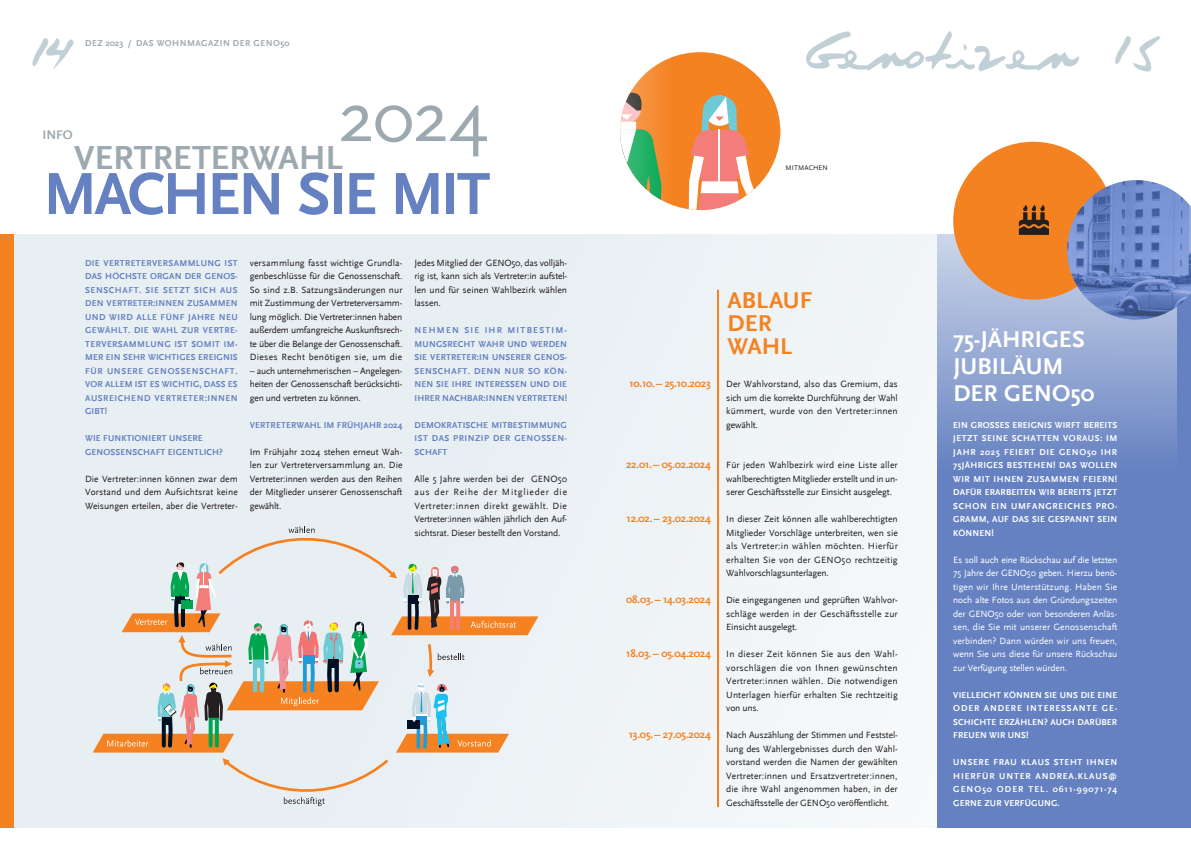
<style>
.page{position:relative;width:1191px;height:842px;background:#fff}
.page>*{position:absolute;margin:0;border:0;box-sizing:border-box;transform-origin:0 0}
.t1{font:73.4px "AD Scala Sans Romein";color:#9da9b0}
.t2{font:700 62px "AD Scala Sans";letter-spacing:-.05em;color:#6581c1}
.t3{font:51.9px "Cobb";letter-spacing:-.11em;color:#c1d0d6}
.t4{font:46.2px "Cobb";color:#c1d0d6}
.t5{font:700 35px "AD Scala Sans";letter-spacing:-.005em;color:#9da9b0}
.t6{font:700 24px/27px "AD Scala Sans";color:#fff}
.t7{font:700 24px/23px "AD Scala Sans";color:#f58220}
.t8{font:700 13px "AD Scala Sans";color:#9da9b0}
.t9{font:700 11px "AD Scala Sans";letter-spacing:-.02em;color:#f58220}
.t10{font:9.5px/13.5px "AD Scala Sans Romein";letter-spacing:-.015em;color:#231f20;text-align:justify}
.t11{font:9.5px/13.5px "AD Scala Sans Romein";letter-spacing:-.015em;color:#fff;text-align:justify}
.t12{font:700 9px/13.5px "AD Scala Sans";letter-spacing:.015em;color:#6581c1;text-align:justify}
.t13{font:700 9px/13.5px "AD Scala Sans";letter-spacing:.02em;color:#fff;text-align:justify}
.t14{font:700 9px "AD Scala Sans";letter-spacing:.055em;color:#9da9b0}
.t15{font:7px "AD Scala Sans Romein";letter-spacing:.02em;color:#231f20}
</style>
<div class="page">
<div style="left:14px;top:234px;width:1163px;height:594px;background:#ebf1f5"></div>
<div style="left:1177px;top:234px;width:14px;height:594px;background:#6581c1"></div>
<div style="left:0;top:234px;width:14px;height:594px;background:#f58220"></div>
<svg style="left:937px;top:234px;width:240px;height:594px;background:#718bc5"></svg>
<div style="left:953px;top:142px;width:160px;height:158px;background:#f58220;border-radius:50%"></div>
<svg style="left:620px;top:52px;width:160px;height:158px;background:#f58525"></svg>
<svg style="left:620px;top:91px;width:47px;height:112px"></svg>
<svg style="left:686px;top:52px;width:94px;height:158px"></svg>
<svg style="left:93px;top:526px;width:445px;height:280px"></svg>
<hr style="left:717px;top:290px;width:2px;height:517px;background:#f58220">
<svg style="left:1018px;top:205px;width:31px;height:30px"></svg>
<img style="left:1067px;top:180px;width:124px;height:140px">
<p class="t14" style="left:85px;top:38px;width:206px">DEZ 2023 / DAS WOHNMAGAZIN DER GENO50</p>
<h3 class="t3" style="left:801px;top:20px;width:279px">Genotizen</h3>
<h3 class="t4" style="left:29px;top:24px;width:46px">14</h3>
<h3 class="t4" style="left:1111px;top:22px;width:51px">15</h3>
<h1 class="t1" style="left:338px;top:77px;width:151px">2024</h1>
<h3 class="t8" style="left:43px;top:128px;width:32px">INFO</h3>
<h3 class="t5" style="left:74px;top:138px;width:270px">VERTRETERWAHL</h3>
<h2 class="t2" style="left:43px;top:160px;width:449px">MACHEN SIE MIT</h2>
<p class="t12" style="left:85px;top:256px;width:154px">DIE VERTRETERVERSAMMLUNG IST DAS HÖCHSTE ORGAN DER GENOS-SENSCHAFT. SIE SETZT SICH AUS DEN VERTRETER:INNEN ZUSAMMEN UND WIRD ALLE FÜNF JAHRE NEU GEWÄHLT. DIE WAHL ZUR VERTRE-TERVERSAMMLUNG IST SOMIT IM-MER EIN SEHR WICHTIGES EREIGNIS FÜR UNSERE GENOSSENSCHAFT.<br>VOR ALLEM IST ES WICHTIG, DASS ES AUSREICHEND VERTRETER:INNEN GIBT!</p>
<p class="t12" style="left:85px;top:432px;width:139px">WIE FUNKTIONIERT UNSERE<br>GENOSSENSCHAFT EIGENTLICH?</p>
<p class="t10" style="left:85px;top:472px;width:154px">Die Vertreter:innen können zwar dem Vorstand und dem Aufsichtsrat keine Weisungen erteilen, aber die Vertreter-</p>
<p class="t10" style="left:250px;top:256px;width:154px">versammlung fasst wichtige Grundla&shy;genbeschlüsse für die Genossenschaft.<br>So sind z.B. Satzungsänderungen nur mit Zustimmung der Vertreterversamm&shy;lung möglich. Die Vertreter:innen haben außerdem umfangreiche Auskunftsrech&shy;te über die Belange der Genossenschaft.<br>Dieses Recht benötigen sie, um die</p>
<p class="t10" style="left:250px;top:364px;width:154px">– auch unternehmerischen – Angelegen&shy;heiten der Genossenschaft berücksichti&shy;gen und vertreten zu können.</p>
<p class="t12" style="left:250px;top:418px;width:154px">VERTRETERWAHL IM FRÜHJAHR 2024</p>
<p class="t10" style="left:250px;top:445px;width:154px">Im Frühjahr 2024 stehen erneut Wah&shy;len zur Vertreterversammlung an. Die Vertreter:innen werden aus den Reihen der Mitglieder unserer Genossenschaft gewählt.</p>
<p class="t10" style="left:414px;top:256px;width:154px">Jedes Mitglied der GENO50, das volljäh&shy;rig ist, kann sich als Vertreter:in aufstel&shy;len und für seinen Wahlbezirk wählen lassen.</p>
<p class="t12" style="left:414px;top:324px;width:154px">NEHMEN SIE IHR MITBESTIM-MUNGSRECHT WAHR UND WERDEN SIE VERTRETER:IN UNSERER GENOS-SENSCHAFT. DENN NUR SO KÖN-NEN SIE IHRE INTERESSEN UND DIE IHRER NACHBAR:INNEN VERTRETEN!</p>
<p class="t12" style="left:414px;top:418px;width:154px">DEMOKRATISCHE MITBESTIMMUNG IST DAS PRINZIP DER GENOSSEN-SCHAFT</p>
<p class="t10" style="left:414px;top:472px;width:154px">Alle 5 Jahre werden bei der GENO50 aus der Reihe der Mitglieder die Vertreter:innen direkt gewählt. Die Vertreter:innen wählen jährlich den Auf&shy;sichtsrat. Dieser bestellt den Vorstand.</p>
<p class="t15" style="left:785px;top:164px;width:44px">MITMACHEN</p>
<h3 class="t7" style="left:727px;top:289px;width:86px">ABLAUF<br>DER<br>WAHL</h3>
<p class="t9" style="left:629px;top:378px;width:83px">10.10. – 25.10.2023</p>
<p class="t10" style="left:726px;top:377px;width:173px">Der Wahlvorstand, also das Gremium, das sich um die korrekte Durchführung der Wahl kümmert, wurde von den Vertreter:innen gewählt.</p>
<p class="t9" style="left:626px;top:459px;width:86px">22.01. – 05.02.2024</p>
<p class="t10" style="left:726px;top:458px;width:173px">Für jeden Wahlbezirk wird eine Liste aller wahlberechtigten Mitglieder erstellt und in un&shy;serer Geschäftsstelle zur Einsicht ausgelegt.</p>
<p class="t9" style="left:626px;top:513px;width:86px">12.02. – 23.02.2024</p>
<p class="t10" style="left:726px;top:512px;width:173px">In dieser Zeit können alle wahlberechtigten Mitglieder Vorschläge unterbreiten, wen sie als Vertreter:in wählen möchten. Hierfür erhalten Sie von der GENO50 rechtzeitig Wahlvorschlagsunterlagen.</p>
<p class="t9" style="left:626px;top:594px;width:86px">08.03. – 14.03.2024</p>
<p class="t10" style="left:726px;top:593px;width:173px">Die eingegangenen und geprüften Wahlvor&shy;schläge werden in der Geschäftsstelle zur Einsicht ausgelegt.</p>
<p class="t9" style="left:626px;top:648px;width:86px">18.03. – 05.04.2024</p>
<p class="t10" style="left:726px;top:647px;width:173px">In dieser Zeit können Sie aus den Wahl&shy;vorschlägen die von Ihnen gewünschten Vertreter:innen wählen. Die notwendigen Unterlagen hierfür erhalten Sie rechtzeitig von uns.</p>
<p class="t9" style="left:629px;top:729px;width:84px">13.05. – 27.05.2024</p>
<p class="t10" style="left:726px;top:728px;width:173px">Nach Auszählung der Stimmen und Feststel&shy;lung des Wahlergebnisses durch den Wahl&shy;vorstand werden die Namen der gewählten Vertreter:innen und Ersatzvertreter:innen, die ihre Wahl angenommen haben, in der Geschäftsstelle der GENO50 veröffentlicht.</p>
<h3 class="t6" style="left:953px;top:326px;width:143px">75-JÄHRIGES<br>JUBILÄUM<br>DER GENO50</h3>
<p class="t13" style="left:953px;top:418px;width:165px">EIN GROSSES EREIGNIS WIRFT BEREITS JETZT SEINE SCHATTEN VORAUS: IM JAHR 2025 FEIERT DIE GENO50 IHR 75JÄHRIGES BESTEHEN! DAS WOLLEN WIR MIT IHNEN ZUSAMMEN FEIERN!<br>DAFÜR ERARBEITEN WIR BEREITS JETZT SCHON EIN UMFANGREICHES PRO-GRAMM, AUF DAS SIE GESPANNT SEIN KÖNNEN!</p>
<p class="t11" style="left:953px;top:553px;width:166px">Es soll auch eine Rückschau auf die letzten 75 Jahre der GENO50 geben. Hierzu benö&shy;tigen wir Ihre Unterstützung. Haben Sie noch alte Fotos aus den Gründungszeiten der GENO50 oder von besonderen Anläs&shy;sen, die Sie mit unserer Genossenschaft verbinden? Dann würden wir uns freuen, wenn Sie uns diese für unsere Rückschau zur Verfügung stellen würden.</p>
<p class="t13" style="left:953px;top:688px;width:165px">VIELLEICHT KÖNNEN SIE UNS DIE EINE ODER ANDERE INTERESSANTE GE-SCHICHTE ERZÄHLEN? AUCH DARÜBER FREUEN WIR UNS!</p>
<p class="t13" style="left:953px;top:756px;width:165px">UNSERE FRAU KLAUS STEHT IHNEN HIERFÜR UNTER ANDREA.KLAUS@ GENO50 ODER TEL. 0611-99071-74<br>GERNE ZUR VERFÜGUNG.</p>
</div>
